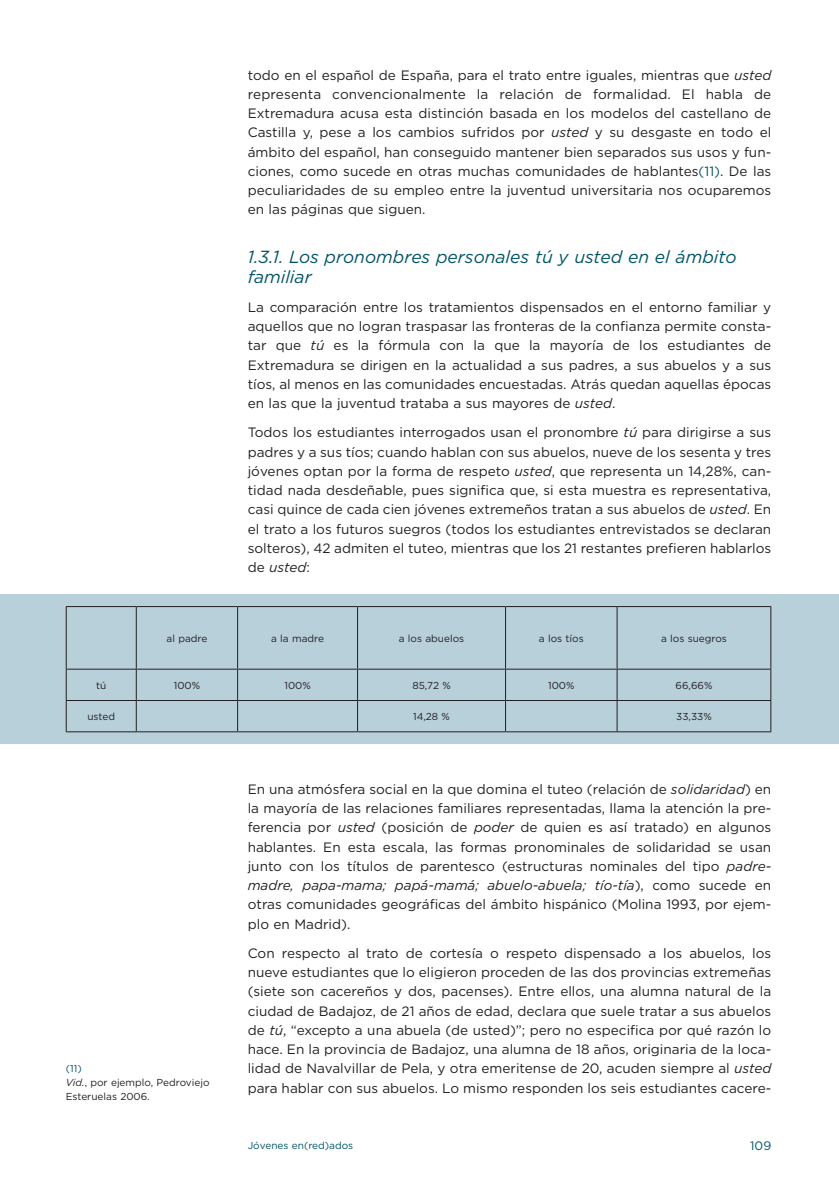
<style>
.page{position:relative;width:839px;height:1189px;background:#fff}
.page>*{position:absolute;margin:0;border:0;box-sizing:border-box;transform-origin:0 0}
._2_1_1{font:italic 17.5px/19.2px "Gotham";color:#005467}
.t1{font:13.65px/19.2px "Gotham";color:#231f20;text-align:justify}
.t2{font:12.25px "Gotham";color:#005467}
.Notas{font:10.15px/14px "Gotham";color:#231f20}
.Notas-2{font:10.15px "Gotham";color:#005467}
.s1{font-style:italic}
.s2{color:#005467}
</style>
<div class="page">
<div style="left:0;top:594px;width:839px;height:150px;background:#b8d0da"></div>
<hr style="left:66px;top:606px;width:70px;height:1px;background:#231f20">
<hr style="left:66px;top:607px;width:1px;height:62px;background:#231f20">
<hr style="left:136px;top:606px;width:102px;height:1px;background:#231f20">
<hr style="left:136px;top:607px;width:1px;height:62px;background:#231f20">
<hr style="left:238px;top:606px;width:119px;height:1px;background:#231f20">
<hr style="left:237px;top:607px;width:1px;height:62px;background:#231f20">
<hr style="left:357px;top:606px;width:148px;height:1px;background:#231f20">
<hr style="left:357px;top:607px;width:1px;height:62px;background:#231f20">
<hr style="left:505px;top:606px;width:112px;height:1px;background:#231f20">
<hr style="left:505px;top:607px;width:1px;height:62px;background:#231f20">
<hr style="left:617px;top:606px;width:154px;height:1px;background:#231f20">
<hr style="left:616px;top:607px;width:1px;height:62px;background:#231f20">
<hr style="left:770px;top:607px;width:1px;height:62px;background:#231f20">
<hr style="left:66px;top:669px;width:70px;height:1px;background:#231f20">
<hr style="left:66px;top:669px;width:1px;height:31px;background:#231f20">
<hr style="left:136px;top:669px;width:102px;height:1px;background:#231f20">
<hr style="left:136px;top:669px;width:1px;height:31px;background:#231f20">
<hr style="left:238px;top:669px;width:119px;height:1px;background:#231f20">
<hr style="left:237px;top:669px;width:1px;height:31px;background:#231f20">
<hr style="left:357px;top:669px;width:148px;height:1px;background:#231f20">
<hr style="left:357px;top:669px;width:1px;height:31px;background:#231f20">
<hr style="left:505px;top:669px;width:112px;height:1px;background:#231f20">
<hr style="left:505px;top:669px;width:1px;height:31px;background:#231f20">
<hr style="left:617px;top:669px;width:154px;height:1px;background:#231f20">
<hr style="left:616px;top:669px;width:1px;height:31px;background:#231f20">
<hr style="left:770px;top:669px;width:1px;height:31px;background:#231f20">
<hr style="left:66px;top:700px;width:70px;height:1px;background:#231f20">
<hr style="left:66px;top:701px;width:1px;height:30px;background:#231f20">
<hr style="left:136px;top:700px;width:102px;height:1px;background:#231f20">
<hr style="left:136px;top:701px;width:1px;height:30px;background:#231f20">
<hr style="left:238px;top:700px;width:119px;height:1px;background:#231f20">
<hr style="left:237px;top:701px;width:1px;height:30px;background:#231f20">
<hr style="left:357px;top:700px;width:148px;height:1px;background:#231f20">
<hr style="left:357px;top:701px;width:1px;height:30px;background:#231f20">
<hr style="left:505px;top:700px;width:112px;height:1px;background:#231f20">
<hr style="left:505px;top:701px;width:1px;height:30px;background:#231f20">
<hr style="left:617px;top:700px;width:154px;height:1px;background:#231f20">
<hr style="left:616px;top:701px;width:1px;height:30px;background:#231f20">
<hr style="left:770px;top:701px;width:1px;height:30px;background:#231f20">
<hr style="left:66px;top:731px;width:70px;height:1px;background:#231f20">
<hr style="left:136px;top:731px;width:102px;height:1px;background:#231f20">
<hr style="left:238px;top:731px;width:119px;height:1px;background:#231f20">
<hr style="left:357px;top:731px;width:148px;height:1px;background:#231f20">
<hr style="left:505px;top:731px;width:112px;height:1px;background:#231f20">
<hr style="left:617px;top:731px;width:154px;height:1px;background:#231f20">
<p class="t1" style="left:248px;top:65px;width:525px">todo en el español de España, para el trato entre iguales, mientras que <span class="s1">usted </span>representa convencionalmente la relación de formalidad. El habla de Extremadura acusa esta distinción basada en los modelos del castellano de Castilla y, pese a los cambios sufridos por <span class="s1">usted</span> y su desgaste en todo el ámbito del español, han conseguido mantener bien separados sus usos y fun&shy;ciones, como sucede en otras muchas comunidades de hablantes<span class="s2">(11)</span>. De las peculiaridades de su empleo entre la juventud universitaria nos ocuparemos en las páginas que siguen.</p>
<p class="_2_1_1" style="left:248px;top:248px;width:490px">1.3.1. Los pronombres personales tú y usted en el ámbito familiar</p>
<p class="t1" style="left:248px;top:297px;width:525px">La comparación entre los tratamientos dispensados en el entorno familiar y aquellos que no logran traspasar las fronteras de la confianza permite consta&shy;tar que <span class="s1">tú</span> es la fórmula con la que la mayoría de los estudiantes de Extremadura se dirigen en la actualidad a sus padres, a sus abuelos y a sus tíos, al menos en las comunidades encuestadas. Atrás quedan aquellas épocas en las que la juventud trataba a sus mayores de <span class="s1">usted</span>.</p>
<p class="t1" style="left:248px;top:423px;width:525px">Todos los estudiantes interrogados usan el pronombre <span class="s1">tú</span> para dirigirse a sus padres y a sus tíos; cuando hablan con sus abuelos, nueve de los sesenta y tres jóvenes optan por la forma de respeto <span class="s1">usted</span>, que representa un 14,28%, can&shy;tidad nada desdeñable, pues significa que, si esta muestra es representativa, casi quince de cada cien jóvenes extremeños tratan a sus abuelos de <span class="s1">usted</span>. En el trato a los futuros suegros (todos los estudiantes entrevistados se declaran solteros), 42 admiten el tuteo, mientras que los 21 restantes prefieren hablarlos de <span class="s1">usted</span>:</p>
<p class="Notas" style="left:166px;top:631px;width:42px">al padre</p>
<p class="Notas" style="left:271px;top:631px;width:54px">a la madre</p>
<p class="Notas" style="left:399px;top:631px;width:67px">a los abuelos</p>
<p class="Notas" style="left:539px;top:631px;width:46px">a los tíos</p>
<p class="Notas" style="left:661px;top:631px;width:67px">a los suegros</p>
<p class="Notas" style="left:96px;top:678px;width:12px">tú</p>
<p class="Notas" style="left:174px;top:678px;width:28px">100%</p>
<p class="Notas" style="left:284px;top:678px;width:28px">100%</p>
<p class="Notas" style="left:412px;top:678px;width:40px">85,72 %</p>
<p class="Notas" style="left:548px;top:678px;width:28px">100%</p>
<p class="Notas" style="left:675px;top:678px;width:38px">66,66%</p>
<p class="Notas" style="left:87px;top:709px;width:29px">usted</p>
<p class="Notas" style="left:413px;top:709px;width:38px">14,28 %</p>
<p class="Notas" style="left:676px;top:709px;width:37px">33,33%</p>
<p class="Notas-2" style="left:66px;top:1063px;width:17px">(11)</p>
<p class="Notas" style="left:66px;top:1075px;width:145px"><span class="s1">Vid.</span>, por ejemplo, Pedroviejo<br>Esteruelas 2006.</p>
<p class="t1" style="left:248px;top:779px;width:525px">En una atmósfera social en la que domina el tuteo (relación de <span class="s1">solidaridad</span>) en la mayoría de las relaciones familiares representadas, llama la atención la pre&shy;ferencia por <span class="s1">usted</span> (posición de <span class="s1">poder</span> de quien es así tratado) en algunos hablantes. En esta escala, las formas pronominales de solidaridad se usan junto con los títulos de parentesco (estructuras nominales del tipo <span class="s1">padre&shy;madre, papa-mama; papá-mamá; abuelo-abuela; tío-tía</span>), como sucede en otras comunidades geográficas del ámbito hispánico (Molina 1993, por ejem&shy;plo en Madrid).</p>
<p class="t1" style="left:248px;top:943px;width:525px">Con respecto al trato de cortesía o respeto dispensado a los abuelos, los nueve estudiantes que lo eligieron proceden de las dos provincias extremeñas (siete son cacereños y dos, pacenses). Entre ellos, una alumna natural de la ciudad de Badajoz, de 21 años de edad, declara que suele tratar a sus abuelos de <span class="s1">tú</span>, “excepto a una abuela (de usted)”; pero no especifica por qué razón lo hace. En la provincia de Badajoz, una alumna de 18 años, originaria de la loca&shy;lidad de Navalvillar de Pela, y otra emeritense de 20, acuden siempre al <span class="s1">usted </span>para hablar con sus abuelos. Lo mismo responden los seis estudiantes cacere-</p>
<p class="Notas-2" style="left:248px;top:1140px;width:107px">Jóvenes en(red)ados</p>
<p class="t2" style="left:750px;top:1139px;width:23px">109</p>
</div>
